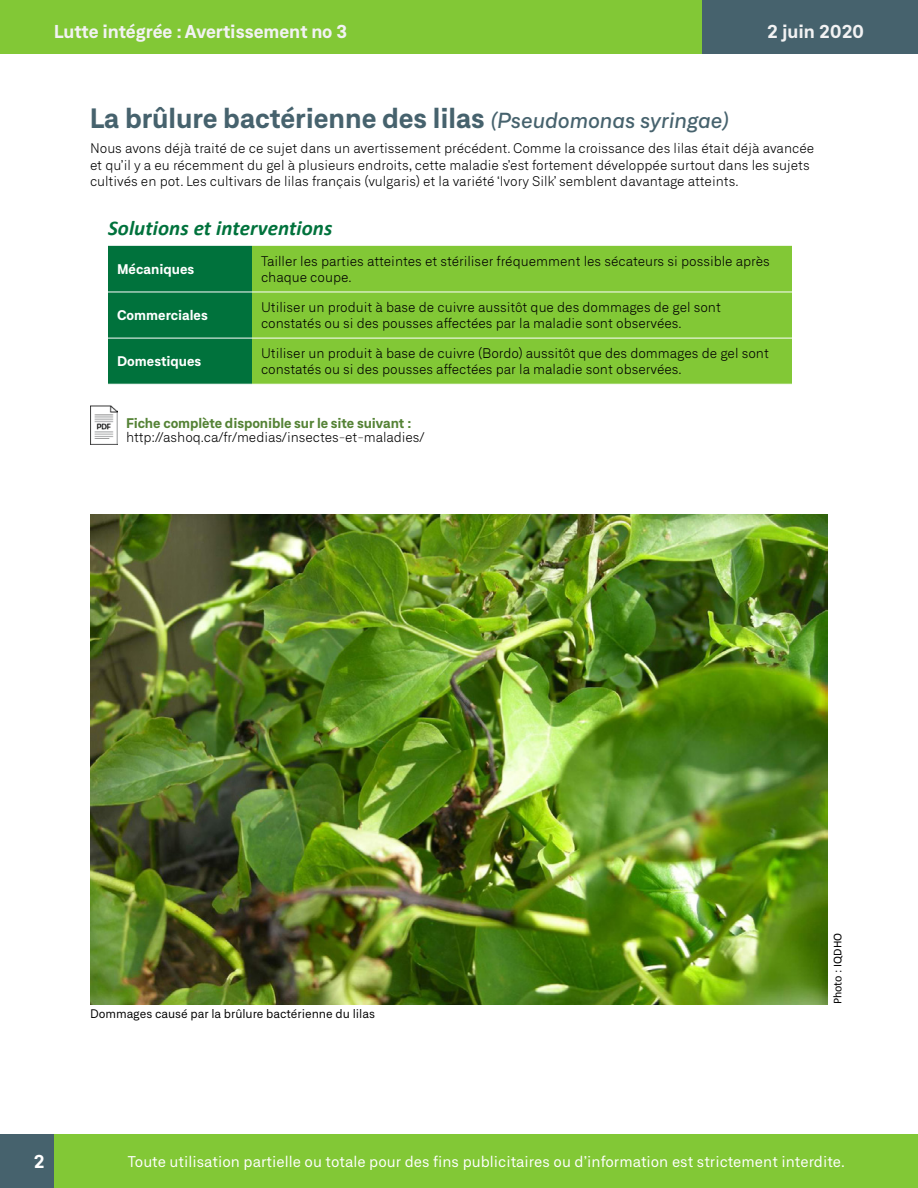
<style>
.page{position:relative;width:918px;height:1188px;background:#fff}
.page>*{position:absolute;margin:0;border:0;box-sizing:border-box;transform-origin:0 0}
.t1{font:700 27px "Neufile Grotesk";color:#46626d}
.t2{font:italic 700 21px "Calibri";letter-spacing:.005em;color:#00723c}
.t3{font:700 18px "Neufile Grotesk";color:#f2f2f3}
.t4{font:700 18px "Neufile Grotesk";color:#fff}
.t5{font:15px "Neufile Grotesk";letter-spacing:.005em;color:#fff}
.t6{font:300 13.5px/16.2px "Neufile Grotesk";color:#000}
.t7{font:700 13.5px "Neufile Grotesk";letter-spacing:-.005em;color:#548235}
.t8{font:700 13.5px "Neufile Grotesk";letter-spacing:.005em;color:#fff}
.t9{font:12px "Neufile Grotesk";color:#000}
.t10{font:12px "Calibri";color:#000}
.s1{font-weight:500;font-style:italic;font-size:21px}
</style>
<div class="page">
<div style="left:0;top:1134px;width:918px;height:54px;background:#82c836"></div>
<div style="left:0;top:1134px;width:54px;height:54px;background:#46626d"></div>
<div style="left:0;top:0;width:735px;height:54px;background:#82c836"></div>
<div style="left:108px;top:246px;width:144px;height:138px;background:#00723c"></div>
<div style="left:252px;top:246px;width:540px;height:138px;background:#82c836"></div>
<hr style="left:108px;top:292px;width:144px;height:1px;background:#fff">
<hr style="left:252px;top:292px;width:540px;height:1px;background:#fff">
<hr style="left:108px;top:338px;width:144px;height:1px;background:#fff">
<hr style="left:252px;top:338px;width:540px;height:1px;background:#fff">
<img style="left:90px;top:406px;width:28px;height:39px">
<img style="left:90px;top:515px;width:738px;height:489px">
<div style="left:702px;top:0;width:216px;height:54px;background:#46626d"></div>
<h3 class="t3" style="left:54px;top:20px;width:295px">Lutte intégrée : Avertissement no 3</h3>
<h3 class="t3" style="left:767px;top:20px;width:99px">2 juin 2020</h3>
<h1 class="t1" style="left:90px;top:101px;width:641px">La brûlure bactérienne des lilas <span class="s1">(Pseudomonas syringae)</span></h1>
<p class="t6" style="left:90px;top:140px;width:726px">Nous avons déjà traité de ce sujet dans un avertissement précédent. Comme la croissance des lilas était déjà avancée et qu’il y a eu récemment du gel à plusieurs endroits, cette maladie s’est fortement développée surtout dans les sujets cultivés en pot. Les cultivars de lilas français (vulgaris) et la variété ‘Ivory Silk’ semblent davantage atteints.</p>
<h2 class="t2" style="left:108px;top:215px;width:226px">Solutions et interventions</h2>
<p class="t8" style="left:117px;top:260px;width:79px">Mécaniques</p>
<p class="t6" style="left:261px;top:253px;width:510px">Tailler les parties atteintes et stériliser fréquemment les sécateurs si possible après chaque coupe.</p>
<p class="t8" style="left:117px;top:306px;width:92px">Commerciales</p>
<p class="t6" style="left:261px;top:299px;width:461px">Utiliser un produit à base de cuivre aussitôt que des dommages de gel sont constatés ou si des pousses affectées par la maladie sont observées.</p>
<p class="t8" style="left:117px;top:352px;width:86px">Domestiques</p>
<p class="t6" style="left:261px;top:345px;width:509px">Utiliser un produit à base de cuivre (Bordo) aussitôt que des dommages de gel sont constatés ou si des pousses affectées par la maladie sont observées.</p>
<p class="t7" style="left:126px;top:414px;width:287px">Fiche complète disponible sur le site suivant :</p>
<p class="t6" style="left:126px;top:428px;width:300px">http://ashoq.ca/fr/medias/insectes-et-maladies/</p>
<p class="t9" style="left:90px;top:1006px;width:287px">Dommages causé par la brûlure bactérienne du lilas</p>
<p class="t10" style="left:829px;top:1004px;width:73px;rotate:-90deg">Photo : IQDHO</p>
<h3 class="t4" style="left:34px;top:1149px;width:13px">2</h3>
<p class="t5" style="left:128px;top:1152px;width:718px">Toute utilisation partielle ou totale pour des fins publicitaires ou d’information est strictement interdite.</p>
</div>
